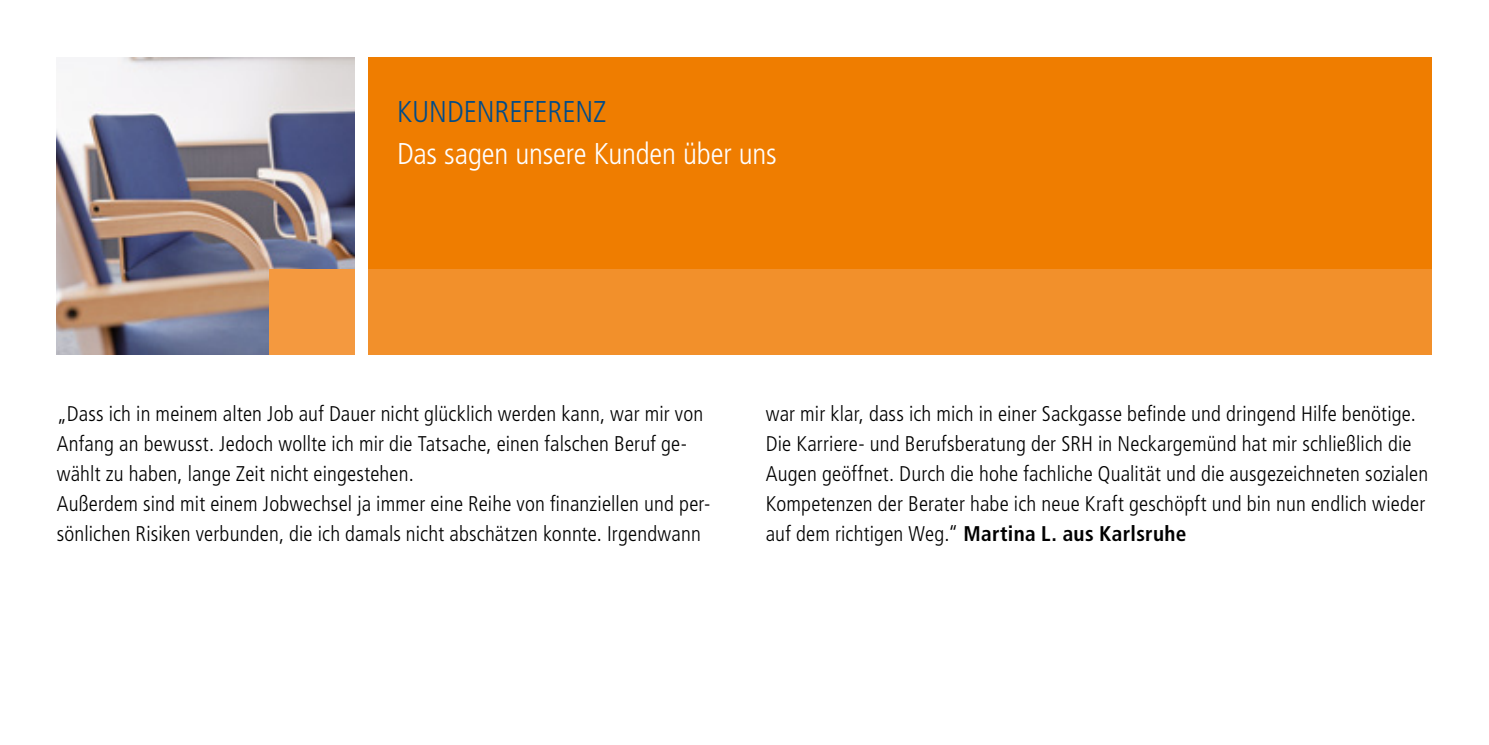
<style>
.page{position:relative;width:1489px;height:745px;background:#fff}
.page>*{position:absolute;margin:0;border:0;box-sizing:border-box;transform-origin:0 0}
.t1{font:300 condensed 30px "Frutiger";letter-spacing:-.01em;color:#fff}
.t2{font:300 condensed 30px "Frutiger";color:#004b89}
.t3{font:300 condensed 21.25px/30px "Frutiger";letter-spacing:.01em;color:#000}
.s1{font-weight:700}
</style>
<div class="page">
<img style="left:57px;top:57px;width:297px;height:297px">
<div style="left:369px;top:57px;width:1062px;height:297px;background:#ef7d00"></div>
<div style="left:269px;top:269px;width:85px;height:85px;background:#f4993f"></div>
<div style="left:369px;top:269px;width:1062px;height:85px;background:#f2902b"></div>
<h1 class="t2" style="left:397px;top:94px;width:16px">kundenreferenz</h1>
<h1 class="t1" style="left:397px;top:137px;width:381px">Das sagen unsere Kunden über uns</h1>
<p class="t3" style="left:57px;top:398px;width:655px">„Dass ich in meinem alten Job auf Dauer nicht glücklich werden kann, war mir von Anfang an bewusst. Jedoch wollte ich mir die Tatsache, einen falschen Beruf ge&shy;wählt zu haben, lange Zeit nicht eingestehen.<br>Außerdem sind mit einem Jobwechsel ja immer eine Reihe von finanziellen und per&shy;sönlichen Risiken verbunden, die ich damals nicht abschätzen konnte. Irgendwann</p>
<p class="t3" style="left:765px;top:398px;width:664px">war mir klar, dass ich mich in einer Sackgasse befinde und dringend H ilfe benötige.<br>Die Karriere- und Berufsberatung der SRH in Neckargemünd hat mir schließlich die Augen geöffnet. Durch die hohe fachliche Qualität und die ausgezeichneten sozialen Kompetenzen der Berater habe ich neue Kraft geschöpft und bin nun endlich wieder auf dem richtigen Weg.“ <span class="s1">Martina L. aus Karlsruhe</span></p>
</div>
